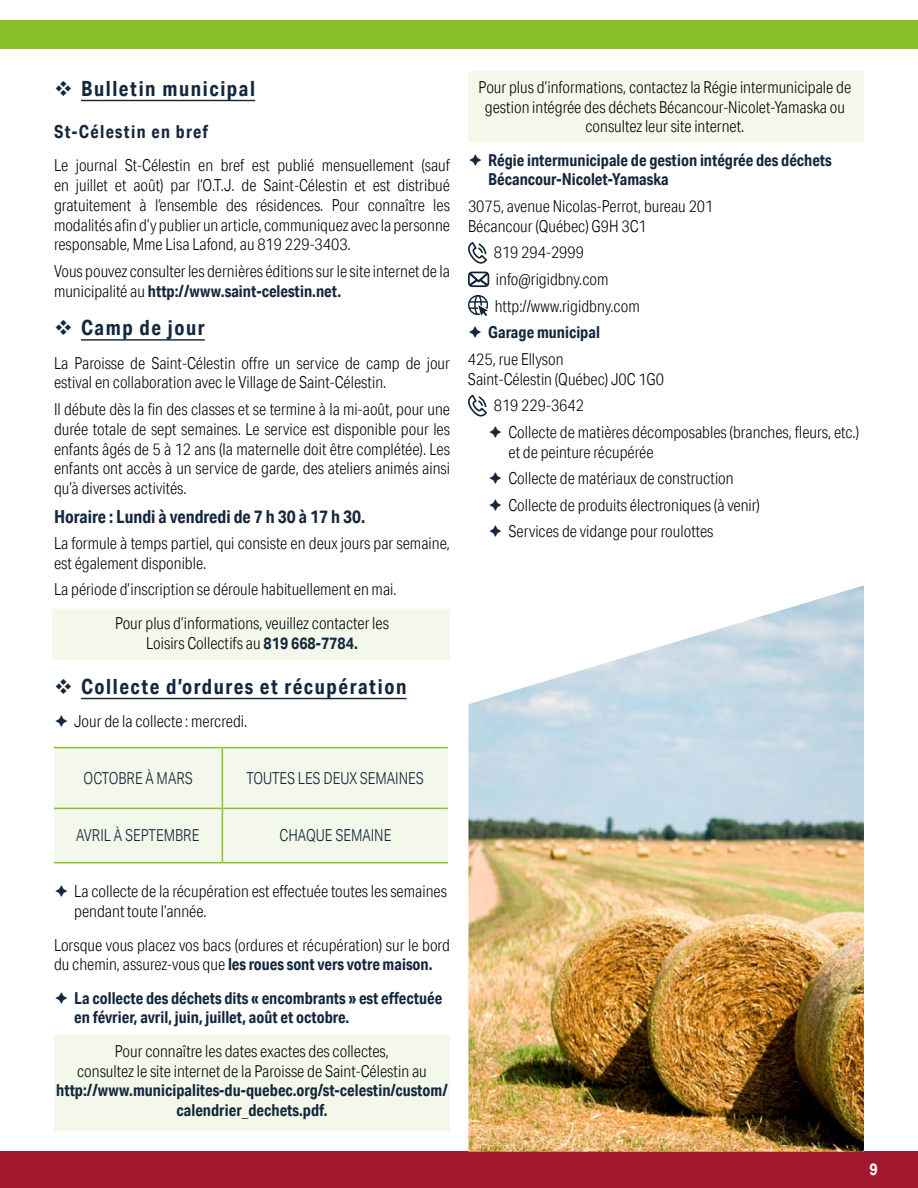
<style>
.page{position:relative;width:918px;height:1188px;background:#fff}
.page>*{position:absolute;margin:0;border:0;box-sizing:border-box;transform-origin:0 0}
.t1{font:700 21px "Aktiv Grotesk Cd";letter-spacing:.075em;color:#14273c}
.t2{font:700 18px "Aktiv Grotesk Cd";color:#14273c}
.t3{font:700 18px "Aktiv Grotesk Cd";letter-spacing:.075em;color:#14273c}
.t4{font:300 16.5px/19.8px "Aktiv Grotesk Cd";color:#000}
.t5{font:700 16.5px/19.8px "Aktiv Grotesk Cd";color:#14273c}
.t6{font:300 16.5px "Aktiv Grotesk Cd";color:#14273c}
.t7{font:700 16.5px "Aktiv Grotesk Cd";color:#fff}
.s1{font-weight:700;color:#14273c}
</style>
<div class="page">
<div style="left:0;top:21px;width:918px;height:28px;background:#8ac02a"></div>
<div style="left:468px;top:71px;width:396px;height:71px;background:#f3f8ea"></div>
<div style="left:53px;top:609px;width:397px;height:51px;background:#f3f8ea"></div>
<div style="left:54px;top:1035px;width:396px;height:95px;background:#f3f8ea"></div>
<div style="left:0;top:1152px;width:918px;height:36px;background:#a1172e"></div>
<svg style="left:468px;top:242px;width:19px;height:22px"></svg>
<svg style="left:468px;top:272px;width:21px;height:15px"></svg>
<svg style="left:468px;top:295px;width:20px;height:21px"></svg>
<svg style="left:468px;top:395px;width:19px;height:22px"></svg>
<hr style="left:81px;top:100px;width:174px;height:1px;background:#14273c">
<hr style="left:81px;top:339px;width:124px;height:2px;background:#14273c">
<hr style="left:81px;top:698px;width:326px;height:1px;background:#14273c">
<div style="left:54px;top:748px;width:394px;height:114px;background:#f4f8ea"></div>
<hr style="left:54px;top:747px;width:168px;height:1px;background:#8ac02a">
<hr style="left:222px;top:748px;width:1px;height:60px;background:#8ac02a">
<hr style="left:222px;top:747px;width:226px;height:1px;background:#8ac02a">
<hr style="left:54px;top:808px;width:168px;height:1px;background:#8ac02a">
<hr style="left:54px;top:862px;width:168px;height:1px;background:#8ac02a">
<hr style="left:222px;top:809px;width:1px;height:53px;background:#8ac02a">
<hr style="left:222px;top:808px;width:226px;height:1px;background:#8ac02a">
<hr style="left:222px;top:862px;width:226px;height:1px;background:#8ac02a">
<img style="left:468px;top:585px;width:396px;height:567px">
<p class="t1" style="left:81px;top:76px;width:176px">Bulletin municipal</p>
<p class="t3" style="left:54px;top:120px;width:156px">St-Célestin en bref</p>
<p class="t4" style="left:54px;top:155px;width:398px;text-align:justify">Le journal St-Célestin en bref est publié mensuellement (sauf en juillet et août) par l’O.T.J. de Saint-Célestin et est distribué gratuitement à l’ensemble des résidences. Pour connaître les modalités afin d’y publier un article, communiquez avec la personne responsable, Mme Lisa Lafond, au 819 229-3403.</p>
<p class="t4" style="left:54px;top:261px;width:397px">Vous pouvez consulter les dernières éditions sur le site internet de la municipalité au <span class="s1">http://www.saint-celestin.net.</span></p>
<p class="t1" style="left:81px;top:315px;width:125px">Camp de jour</p>
<p class="t4" style="left:54px;top:353px;width:397px">La Paroisse de Saint-Célestin offre un service de camp de jour estival en collaboration avec le Village de Saint-Célestin.</p>
<p class="t4" style="left:54px;top:399px;width:398px;text-align:justify">Il débute dès la fin des classes et se termine à la mi-août, pour une durée totale de sept semaines. Le service est disponible pour les enfants âgés de 5 à 12 ans (la maternelle doit être complétée). Les enfants ont accès à un service de garde, des ateliers animés ainsi qu’à diverses activités.</p>
<p class="t2" style="left:54px;top:505px;width:313px">Horaire : Lundi à vendredi de 7 h 30 à 17 h 30.</p>
<p class="t4" style="left:54px;top:533px;width:398px">La formule à temps partiel, qui consiste en deux jours par semaine, est également disponible.</p>
<p class="t4" style="left:115px;top:573px;width:283px;line-height:33.3px;text-indent:-61px">La période d’inscription se déroule habituellement en mai.<br>Pour plus d’informations, veuillez contacter les</p>
<p class="t4" style="left:146px;top:633px;width:213px">Loisirs Collectifs au <span class="s1">819 668-7784.</span></p>
<p class="t1" style="left:81px;top:674px;width:327px">Collecte d’ordures et récupération</p>
<p class="t4" style="left:74px;top:712px;width:175px">Jour de la collecte : mercredi.</p>
<p class="t6" style="left:84px;top:769px;width:111px">OCTOBRE À MARS</p>
<p class="t6" style="left:247px;top:769px;width:179px">TOUTES LES DEUX SEMAINES</p>
<p class="t6" style="left:76px;top:826px;width:125px">AVRIL À SEPTEMBRE</p>
<p class="t6" style="left:280px;top:826px;width:113px">CHAQUE SEMAINE</p>
<p class="t4" style="left:74px;top:882px;width:374px">La collecte de la récupération est effectuée toutes les semaines pendant toute l’année.</p>
<p class="t4" style="left:54px;top:935px;width:397px">Lorsque vous placez vos bacs (ordures et récupération) sur le bord du chemin, assurez-vous que <span class="s1">les roues sont vers votre maison.</span></p>
<p class="t5" style="left:74px;top:988px;width:369px">La collecte des déchets dits « encombrants » est effectuée en février, avril, juin, juillet, août et octobre.</p>
<p class="t4" style="left:77px;top:1041px;width:351px;text-align:center">Pour connaître les dates exactes des collectes,<br>consultez le site internet de la Paroisse de Saint-Célestin au</p>
<p class="t5" style="left:56px;top:1080px;width:393px;text-align:center">http://www.municipalites-du-quebec.org/st-celestin/custom/ calendrier_dechets.pdf.</p>
<p class="t4" style="left:479px;top:77px;width:374px;text-align:center">Pour plus d’informations, contactez la Régie intermunicipale de gestion intégrée des déchets Bécancour-Nicolet-Yamaska ou consultez leur site internet.</p>
<p class="t5" style="left:488px;top:150px;width:345px">Régie intermunicipale de gestion intégrée des déchets<br>Bécancour-Nicolet-Yamaska</p>
<p class="t4" style="left:468px;top:196px;width:247px">3075, avenue Nicolas-Perrot, bureau 201<br>Bécancour (Québec) G9H 3C1</p>
<p class="t4" style="left:494px;top:239px;width:148px;line-height:26.7px">819 294-2999 info@rigidbny.com http://www.rigidbny.com</p>
<p class="t5" style="left:488px;top:322px;width:113px">Garage municipal</p>
<p class="t4" style="left:468px;top:349px;width:198px">425, rue Ellyson<br>Saint-Célestin (Québec) J0C 1G0</p>
<p class="t4" style="left:509px;top:392px;width:352px;line-height:26.5px;text-indent:-15px">819 229-3642<br>Collecte de matières décomposables (branches, fleurs, etc.)</p>
<p class="t4" style="left:509px;top:438px;width:253px;line-height:26.5px">et de peinture récupérée<br>Collecte de matériaux de construction Collecte de produits électroniques (à venir)<br>Services de vidange pour roulottes</p>
<p class="t7" style="left:869px;top:1159px;width:10px">9</p>
</div>
